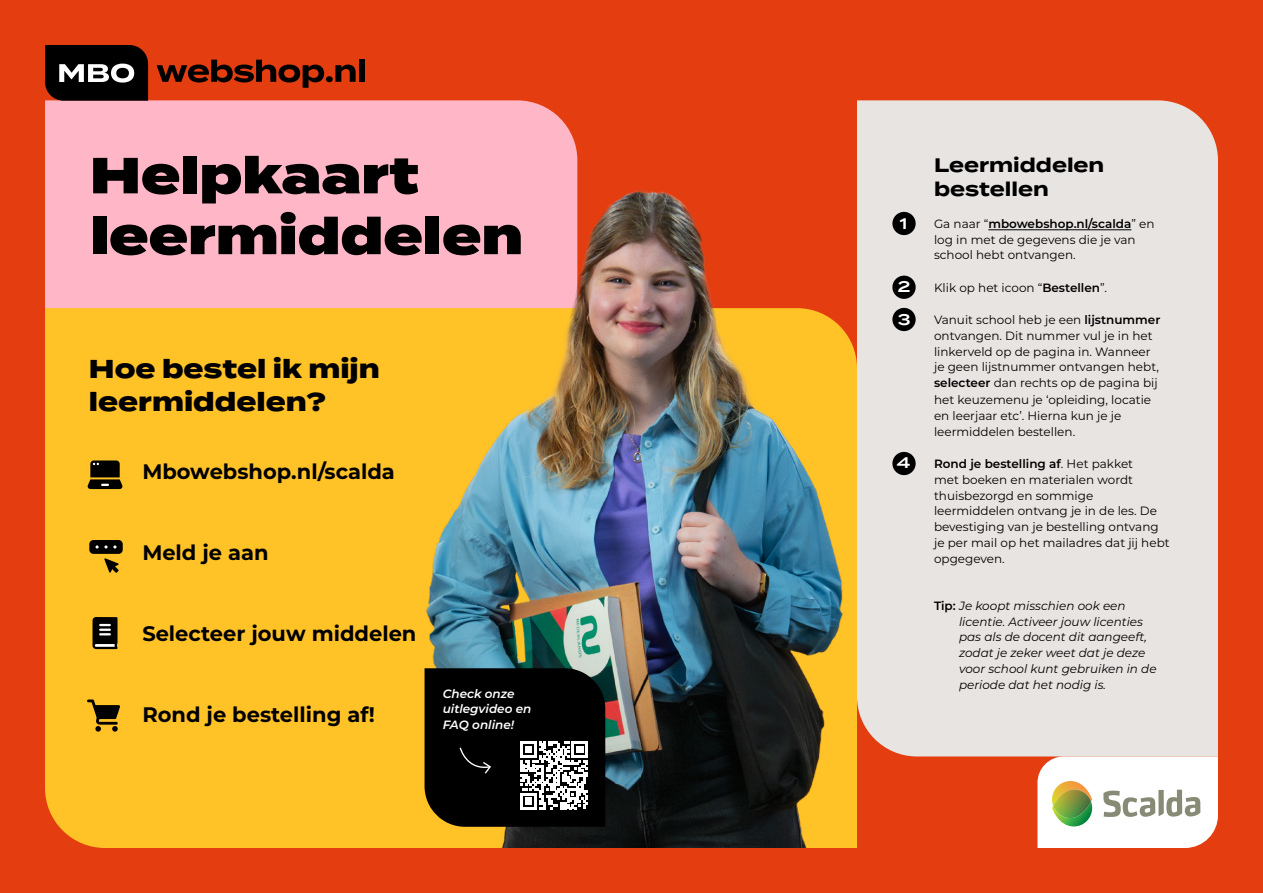
<style>
.page{position:relative;width:1263px;height:893px;background:#e33d10}
.page>*{position:absolute;margin:0;border:0;box-sizing:border-box;transform-origin:0 0}
.t1{font:900 50.7px/60.8px "Termina";color:#000}
.t2{font:800 25.8px/33px "Termina";color:#000}
.USP_s{font:700 21px "Montserrat";color:#000}
._01_Kopje{font:700 19.5px/23.4px "Termina";color:#000}
.t3{font:600 15.45px "Termina";color:#fff}
._00_plat{font:12px/15.8px "Montserrat";color:#000}
.Tip{font:italic 12px/15.8px "Montserrat";color:#000}
.t4{font:italic 600 12px/15.8px "Montserrat";color:#fff}
.s1{font-weight:600}
.s2{font-weight:600;font-style:normal}
</style>
<div class="page">
<div style="left:857px;top:100px;width:361px;height:656px;background:#e8e4e2"></div>
<div style="left:45px;top:100px;width:525px;height:208px;background:#ffb7c7"></div>
<div style="left:45px;top:308px;width:302px;height:540px;background:#ffc227"></div>
<img style="left:347px;top:132px;width:589px;height:716px">
<svg style="left:87px;top:699px;width:33px;height:33px"></svg>
<svg style="left:93px;top:617px;width:25px;height:32px"></svg>
<svg style="left:104px;top:558px;width:15px;height:15px"></svg>
<div style="left:89px;top:540px;width:34px;height:14px;background:#000;border-radius:4px"></div>
<svg style="left:96px;top:545px;width:20px;height:4px"></svg>
<svg style="left:88px;top:460px;width:34px;height:29px"></svg>
<svg style="left:45px;top:45px;width:103px;height:55px;background:#292524"></svg>
<svg style="left:157px;top:60px;width:167px;height:28px"></svg>
<div style="left:326px;top:76px;width:7px;height:6px;background:#000;border-radius:50%"></div>
<svg style="left:335px;top:65px;width:21px;height:17px"></svg>
<div style="left:359px;top:60px;width:6px;height:22px;background:#000"></div>
<svg style="left:424px;top:668px;width:181px;height:159px;background:#21201e"></svg>
<hr style="left:988px;top:229px;width:143px;height:1px;background:#000">
<div style="left:892px;top:212px;width:24px;height:23px;background:#000;border-radius:50%"></div>
<div style="left:892px;top:276px;width:24px;height:23px;background:#000;border-radius:50%"></div>
<div style="left:892px;top:308px;width:24px;height:23px;background:#000;border-radius:50%"></div>
<div style="left:892px;top:452px;width:24px;height:23px;background:#000;border-radius:50%"></div>
<svg style="left:1037px;top:756px;width:181px;height:92px;background:#eae8dd"></svg>
<h1 class="t1" style="left:90px;top:148px;width:435px">Helpkaart leermiddelen</h1>
<h2 class="t2" style="left:89px;top:353px;width:292px">Hoe bestel ik mijn leermiddelen?</h2>
<p class="USP_s" style="left:142px;top:456px;width:254px">Mbowebshop.nl/scalda</p>
<p class="USP_s" style="left:142px;top:537px;width:128px">Meld je aan</p>
<p class="USP_s" style="left:142px;top:618px;width:276px">Selecteer jouw middelen</p>
<p class="USP_s" style="left:142px;top:699px;width:234px">Rond je bestelling af!</p>
<p class="t4" style="left:443px;top:685px;width:90px">Check onze uitlegvideo en<br>FAQ online!</p>
<p class="t3" style="left:900px;top:213px;width:9px">1</p>
<p class="t3" style="left:898px;top:275px;width:14px">2</p>
<p class="t3" style="left:898px;top:309px;width:14px">3</p>
<p class="t3" style="left:897px;top:451px;width:15px">4</p>
<p class="_01_Kopje" style="left:934px;top:154px;width:172px">Leermiddelen bestellen</p>
<p class="_00_plat" style="left:934px;top:215px;width:222px">Ga naar “<span class="s1">mbowebshop.nl/scalda</span>” en log in met de gegevens die je van school hebt ontvangen.</p>
<p class="_00_plat" style="left:934px;top:279px;width:174px">Klik op het icoon “<span class="s1">Bestellen</span>”.</p>
<p class="_00_plat" style="left:934px;top:311px;width:228px">Vanuit school heb je een <span class="s1">lijstnummer</span></p>
<p class="_00_plat" style="left:934px;top:327px;width:220px">ontvangen. Dit nummer vul je in het</p>
<p class="_00_plat" style="left:934px;top:343px;width:226px">linkerveld op de pagina in. Wanneer je geen lijstnummer ontvangen hebt, <span class="s1">selecteer</span> dan rechts op de pagina bij het keuzemenu je ‘opleiding, locatie en leerjaar etc’. Hierna kun je je leermiddelen bestellen.</p>
<p class="_00_plat" style="left:934px;top:455px;width:237px"><span class="s1">Rond je bestelling af</span>. Het pakket<br>met boeken en materialen wordt thuisbezorgd en sommige leermiddelen ontvang je in de les. De bevestiging van je bestelling ontvang je per mail op het mailadres dat jij hebt opgegeven.</p>
<p class="Tip" style="left:959px;top:597px;width:199px;text-indent:-25px"><span class="s2">Tip:</span> Je koopt misschien ook een licentie. Activeer jouw licenties pas als de docent dit aangeeft, zodat je zeker weet dat je deze voor school kunt gebruiken in de periode dat het nodig is.</p>
</div>
